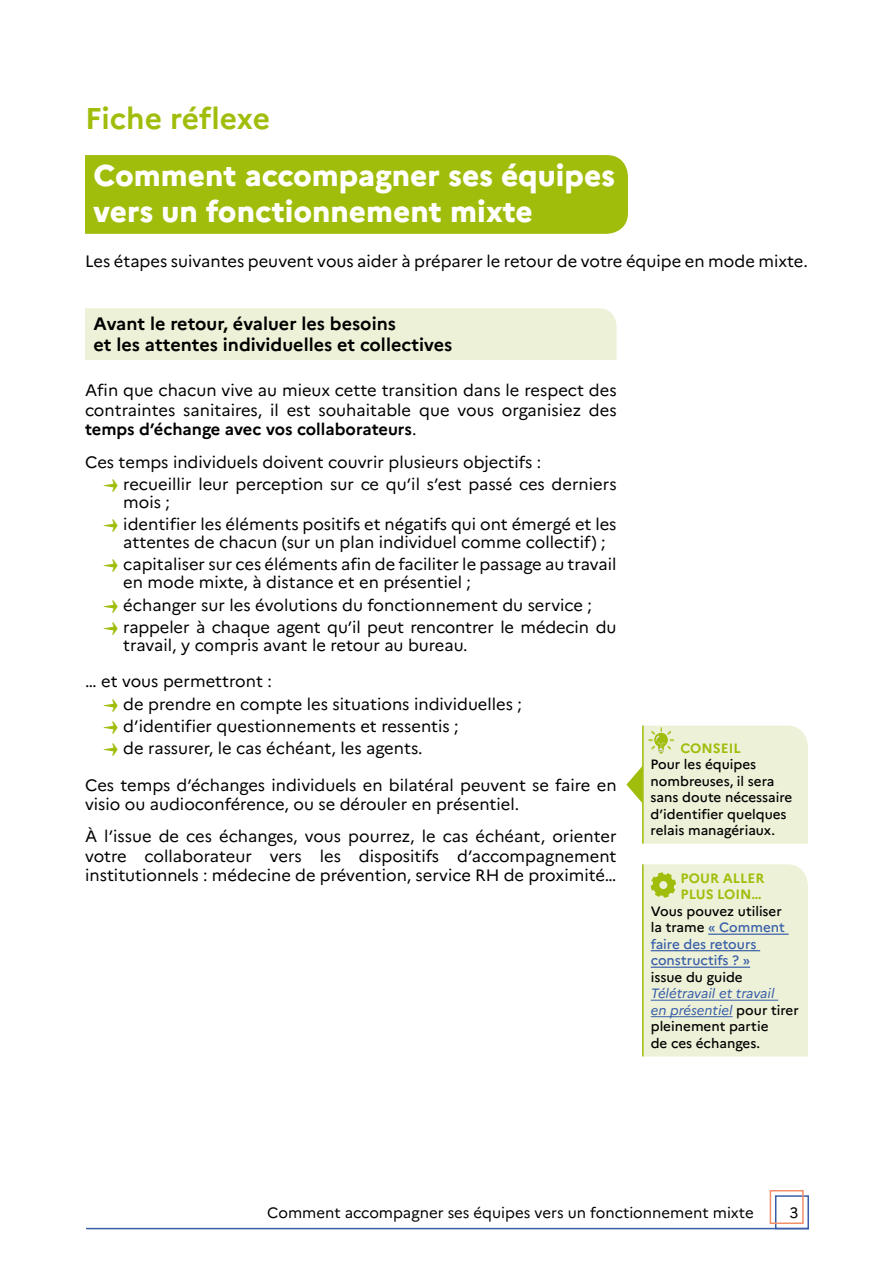
<style>
.page{position:relative;width:893px;height:1263px;background:#fff}
.page>*{position:absolute;margin:0;border:0;box-sizing:border-box;transform-origin:0 0}
.Titre_Fiche_H1{font:800 30px/36px "Marianne";color:#fff}
.Titre_Fiche_Reflexe{font:700 30px "Marianne";color:#a1bd0b}
.Titre1_H2{font:700 18px/21px "Marianne";color:#000}
.Texte_Courant{font:16.5px/19.5px "Marianne";color:#000}
.Texte_Courant_Intro{font:16.5px "Marianne";color:#000}
.Texte_Courant_avant{font:16.5px "Marianne";color:#000}
.t1{font:15px "Marianne";color:#000}
.TexteAmpoule_suite{font:500 13.5px/16.5px "Marianne";color:#000}
.TexteConseil{font:500 13.5px/16.5px "Marianne";color:#000}
.Titre_Pour_aller_plu{font:700 13.5px/16.5px "Marianne";color:#a1bd0b}
.Titre_Conseil_H3{font:700 13.5px "Marianne";color:#a1bd0b}
.s1{font-weight:700}
.s2{color:#385ea9}
.s3{font-weight:400;font-style:italic;color:#385ea9}
</style>
<div class="page">
<div style="left:775px;top:1195px;width:34px;height:34px;border:2px solid #385ea9"></div>
<div style="left:770px;top:1190px;width:34px;height:34px;border:2px solid #f28f69"></div>
<hr style="left:86px;top:1228px;width:723px;height:1px;background:#385ea9">
<div style="left:85px;top:155px;width:543px;height:79px;background:#a1bd0b"></div>
<div style="left:85px;top:308px;width:532px;height:52px;background:#edf1d7"></div>
<svg style="left:626px;top:725px;width:182px;height:119px;background:#ecf0d4"></svg>
<div style="left:644px;top:864px;width:164px;height:192px;background:#edf1d7"></div>
<div style="left:659px;top:881px;width:8px;height:8px;background:#edf1d7;border-radius:50%"></div>
<hr style="left:642px;top:864px;width:2px;height:192px;background:#a1bd0b">
<h1 class="Titre_Fiche_Reflexe" style="left:85px;top:100px;width:187px">Fiche réflexe</h1>
<h1 class="Titre_Fiche_H1" style="left:94px;top:157px;width:523px">Comment accompagner ses équipes vers un fonctionnement mixte</h1>
<p class="Texte_Courant_Intro" style="left:85px;top:251px;width:724px">Les étapes suivantes peuvent vous aider à préparer le retour de votre équipe en mode mixte.</p>
<h2 class="Titre1_H2" style="left:94px;top:313px;width:360px">Avant le retour, évaluer les besoins<br>et les attentes individuelles et collectives</h2>
<p class="Texte_Courant" style="left:85px;top:381px;width:533px;text-align:justify">Afin que chacun vive au mieux cette transition dans le respect des contraintes sanitaires, il est souhaitable que vous organisiez des <span class="s1">temps d’échange avec vos collaborateurs</span>.</p>
<p class="Texte_Courant_avant" style="left:85px;top:452px;width:458px">Ces temps individuels doivent couvrir plusieurs objectifs :</p>
<p class="Texte_Courant" style="left:123px;top:475px;width:495px;line-height:18px">recueillir leur perception sur ce qu’il s’est passé ces derniers mois ;</p>
<p class="Texte_Courant" style="left:123px;top:515px;width:495px;line-height:18px">identifier les éléments positifs et négatifs qui ont émergé et les attentes de chacun (sur un plan individuel comme collectif) ;</p>
<p class="Texte_Courant" style="left:123px;top:555px;width:495px;line-height:18px">capitaliser sur ces éléments afin de faciliter le passage au travail en mode mixte, à distance et en présentiel ;</p>
<p class="Texte_Courant" style="left:123px;top:595px;width:470px">échanger sur les évolutions du fonctionnement du service ;</p>
<p class="Texte_Courant" style="left:123px;top:618px;width:495px;line-height:18px">rappeler à chaque agent qu’il peut rencontrer le médecin du travail, y compris avant le retour au bureau.</p>
<p class="Texte_Courant_avant" style="left:85px;top:671px;width:188px">… et vous permettront :</p>
<p class="Texte_Courant" style="left:123px;top:694px;width:400px">de prendre en compte les situations individuelles ;</p>
<p class="Texte_Courant" style="left:123px;top:716px;width:337px">d’identifier questionnements et ressentis ;</p>
<p class="Texte_Courant" style="left:123px;top:738px;width:301px">de rassurer, le cas échéant, les agents.</p>
<p class="Texte_Courant" style="left:85px;top:775px;width:533px">Ces temps d’échanges individuels en bilatéral peuvent se faire en visio ou audioconférence, ou se dérouler en présentiel.</p>
<p class="Texte_Courant" style="left:85px;top:827px;width:533px;text-align:justify">À l’issue de ces échanges, vous pourrez, le cas échéant, orienter votre collaborateur vers les dispositifs d’accompagnement institutionnels : médecine de prévention, service RH de proximité…</p>
<h3 class="Titre_Conseil_H3" style="left:680px;top:740px;width:62px">CONSEIL</h3>
<p class="TexteConseil" style="left:651px;top:756px;width:143px">Pour les équipes nombreuses, il sera sans doute nécessaire d’identifier quelques relais managériaux.</p>
<h3 class="Titre_Pour_aller_plu" style="left:680px;top:870px;width:85px">POUR ALLER<br>PLUS LOIN…</h3>
<p class="TexteAmpoule_suite" style="left:651px;top:903px;width:149px">Vous pouvez utiliser<br>la trame <span class="s2">« Comment faire des retours constructifs ? »<br></span>issue du guide<br><span class="s3">Télétravail et travail<br>en présentiel</span> pour tirer pleinement partie<br>de ces échanges.</p>
<p class="t1" style="left:267px;top:1204px;width:488px">Comment accompagner ses équipes vers un fonctionnement mixte</p>
<p class="t1" style="left:789px;top:1204px;width:10px">3</p>
</div>
